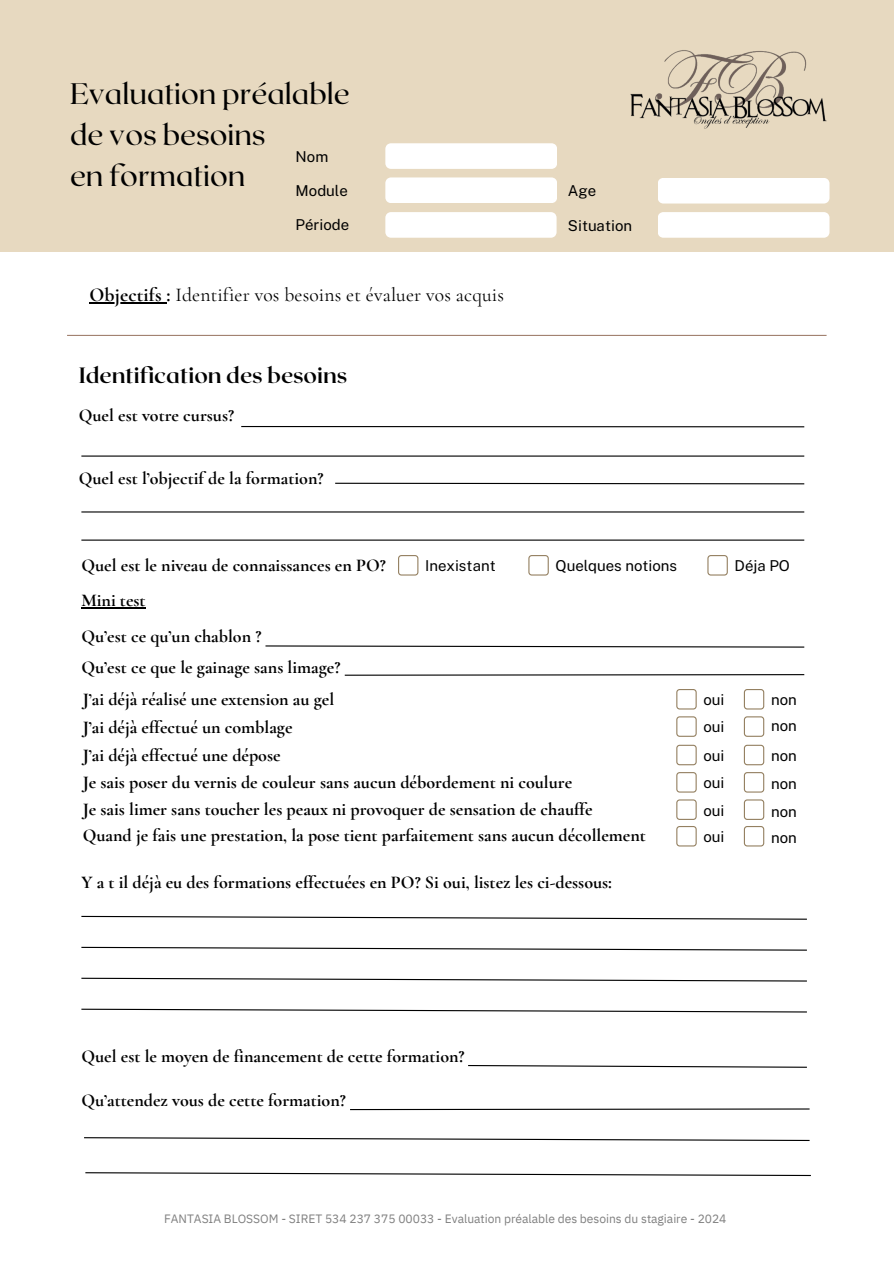
<style>
.page{position:relative;width:894px;height:1264px;background:#fff}
.page>*{position:absolute;margin:0;border:0;box-sizing:border-box;transform-origin:0 0}
.t1{font:29.55px/40.7px "Roxborough CF";color:#000}
.t2{font:700 22.05px "Roxborough CF";color:#000}
.t3{font:19.5px "Cormorant Garamond";letter-spacing:.01em;color:#000}
.t4{font:700 18px "Cormorant Garamond";color:#000}
.t5{font:15px "Public Sans";color:#000}
.t6{font:12px "IBM Plex Sans";letter-spacing:-.005em;color:#7f7f7f}
.s1{font-weight:700}
</style>
<div class="page">
<div style="left:0;top:0;width:893px;height:252px;background:#e7d9c0"></div>
<img style="left:630px;top:50px;width:197px;height:79px">
<div style="left:658px;top:178px;width:171px;height:25px;background:#fff"></div>
<div style="left:658px;top:212px;width:171px;height:26px;background:#fff"></div>
<hr style="left:89px;top:302px;width:77px;height:1px;background:#000">
<div style="left:385px;top:143px;width:172px;height:26px;background:#fff"></div>
<div style="left:385px;top:177px;width:172px;height:26px;background:#fff"></div>
<div style="left:385px;top:212px;width:171px;height:26px;background:#fff"></div>
<hr style="left:67px;top:335px;width:759px;height:1px;background:#a28271">
<hr style="left:241px;top:426px;width:563px;height:1px;background:#000">
<svg style="left:335px;top:482px;width:470px;height:3px"></svg>
<svg style="left:398px;top:555px;width:20px;height:20px"></svg>
<svg style="left:528px;top:555px;width:20px;height:20px"></svg>
<svg style="left:707px;top:555px;width:20px;height:20px"></svg>
<hr style="left:81px;top:511px;width:723px;height:1px;background:#000">
<hr style="left:81px;top:539px;width:723px;height:1px;background:#000">
<hr style="left:81px;top:455px;width:723px;height:1px;background:#000">
<svg style="left:81px;top:915px;width:726px;height:5px"></svg>
<svg style="left:468px;top:1065px;width:339px;height:3px"></svg>
<svg style="left:81px;top:946px;width:726px;height:5px"></svg>
<svg style="left:81px;top:977px;width:726px;height:5px"></svg>
<svg style="left:81px;top:1008px;width:726px;height:5px"></svg>
<hr style="left:81px;top:607px;width:65px;height:1px;background:#000">
<svg style="left:265px;top:645px;width:540px;height:3px"></svg>
<svg style="left:344px;top:674px;width:461px;height:2px"></svg>
<svg style="left:676px;top:689px;width:20px;height:20px"></svg>
<svg style="left:743px;top:689px;width:20px;height:20px"></svg>
<svg style="left:676px;top:716px;width:20px;height:20px"></svg>
<svg style="left:743px;top:716px;width:20px;height:20px"></svg>
<svg style="left:676px;top:744px;width:20px;height:21px"></svg>
<svg style="left:743px;top:744px;width:20px;height:21px"></svg>
<svg style="left:676px;top:772px;width:20px;height:20px"></svg>
<svg style="left:743px;top:772px;width:20px;height:20px"></svg>
<svg style="left:676px;top:799px;width:20px;height:20px"></svg>
<svg style="left:743px;top:799px;width:20px;height:20px"></svg>
<svg style="left:676px;top:826px;width:20px;height:20px"></svg>
<svg style="left:743px;top:826px;width:20px;height:20px"></svg>
<svg style="left:84px;top:1137px;width:726px;height:4px"></svg>
<svg style="left:350px;top:1108px;width:460px;height:2px"></svg>
<svg style="left:85px;top:1172px;width:726px;height:4px"></svg>
<h5 class="t1" style="left:70px;top:72px;width:281px">Evaluation préalable de vos besoins<br>en formation</h5>
<h4 class="t5" style="left:295px;top:147px;width:34px">Nom</h4>
<h5 class="t5" style="left:295px;top:182px;width:54px">Module</h5>
<h5 class="t5" style="left:295px;top:216px;width:55px">Période</h5>
<p class="t3" style="left:89px;top:283px;width:416px"><span class="s1">Objectifs :</span> Identifier vos besoins et évaluer vos acquis</p>
<h5 class="t2" style="left:79px;top:361px;width:270px">Identification des besoins</h5>
<h2 class="t4" style="left:79px;top:405px;width:157px">Quel est votre cursus?</h2>
<h3 class="t4" style="left:79px;top:467px;width:246px">Quel est l’objectif de la formation?</h3>
<h5 class="t5" style="left:567px;top:182px;width:30px">Age</h5>
<h5 class="t5" style="left:567px;top:216px;width:66px">Situation</h5>
<h3 class="t4" style="left:81px;top:554px;width:306px">Quel est le niveau de connaissances en PO?</h3>
<h3 class="t5" style="left:425px;top:557px;width:72px">Inexistant</h3>
<h5 class="t5" style="left:555px;top:556px;width:123px">Quelques notions</h5>
<h5 class="t5" style="left:734px;top:556px;width:57px">Déja PO</h5>
<h3 class="t4" style="left:81px;top:589px;width:66px">Mini test</h3>
<h3 class="t4" style="left:81px;top:625px;width:181px">Qu’est ce qu’un chablon ?</h3>
<h3 class="t4" style="left:81px;top:656px;width:260px">Qu’est ce que le gainage sans limage?</h3>
<h3 class="t4" style="left:83px;top:688px;width:253px">J’ai déjà réalisé une extension au gel</h3>
<h3 class="t4" style="left:83px;top:716px;width:211px">J’ai déjà effectué un comblage</h3>
<h3 class="t4" style="left:83px;top:744px;width:199px">J’ai déjà effectué une dépose</h3>
<h3 class="t5" style="left:703px;top:690px;width:22px">oui</h3>
<h5 class="t5" style="left:770px;top:690px;width:27px">non</h5>
<h5 class="t5" style="left:703px;top:718px;width:22px">oui</h5>
<h5 class="t5" style="left:770px;top:717px;width:27px">non</h5>
<h5 class="t5" style="left:703px;top:746px;width:22px">oui</h5>
<h5 class="t5" style="left:770px;top:746px;width:27px">non</h5>
<h5 class="t4" style="left:83px;top:771px;width:491px">Je sais poser du vernis de couleur sans aucun débordement ni coulure</h5>
<h5 class="t5" style="left:703px;top:774px;width:22px">oui</h5>
<h5 class="t5" style="left:770px;top:775px;width:27px">non</h5>
<h5 class="t4" style="left:83px;top:798px;width:511px">Je sais limer sans toucher les peaux ni provoquer de sensation de chauffe</h5>
<h5 class="t5" style="left:703px;top:801px;width:22px">oui</h5>
<h5 class="t5" style="left:770px;top:802px;width:27px">non</h5>
<h5 class="t4" style="left:83px;top:824px;width:564px">Quand je fais une prestation, la pose tient parfaitement sans aucun décollement</h5>
<h3 class="t5" style="left:703px;top:827px;width:22px">oui</h3>
<h3 class="t5" style="left:770px;top:828px;width:27px">non</h3>
<h3 class="t4" style="left:81px;top:871px;width:532px">Y a t il déjà eu des formations effectuées en PO? Si oui, listez les ci-dessous:</h3>
<h3 class="t4" style="left:81px;top:1045px;width:384px">Quel est le moyen de financement de cette formation?</h3>
<p class="t4" style="left:81px;top:1089px;width:266px">Qu’attendez vous de cette formation?</p>
<h3 class="t6" style="left:164px;top:1210px;width:563px">FANTASIA BLOSSOM - SIRET 534 237 375 00033 - Evaluation préalable des besoins du stagiaire - 2024</h3>
</div>
